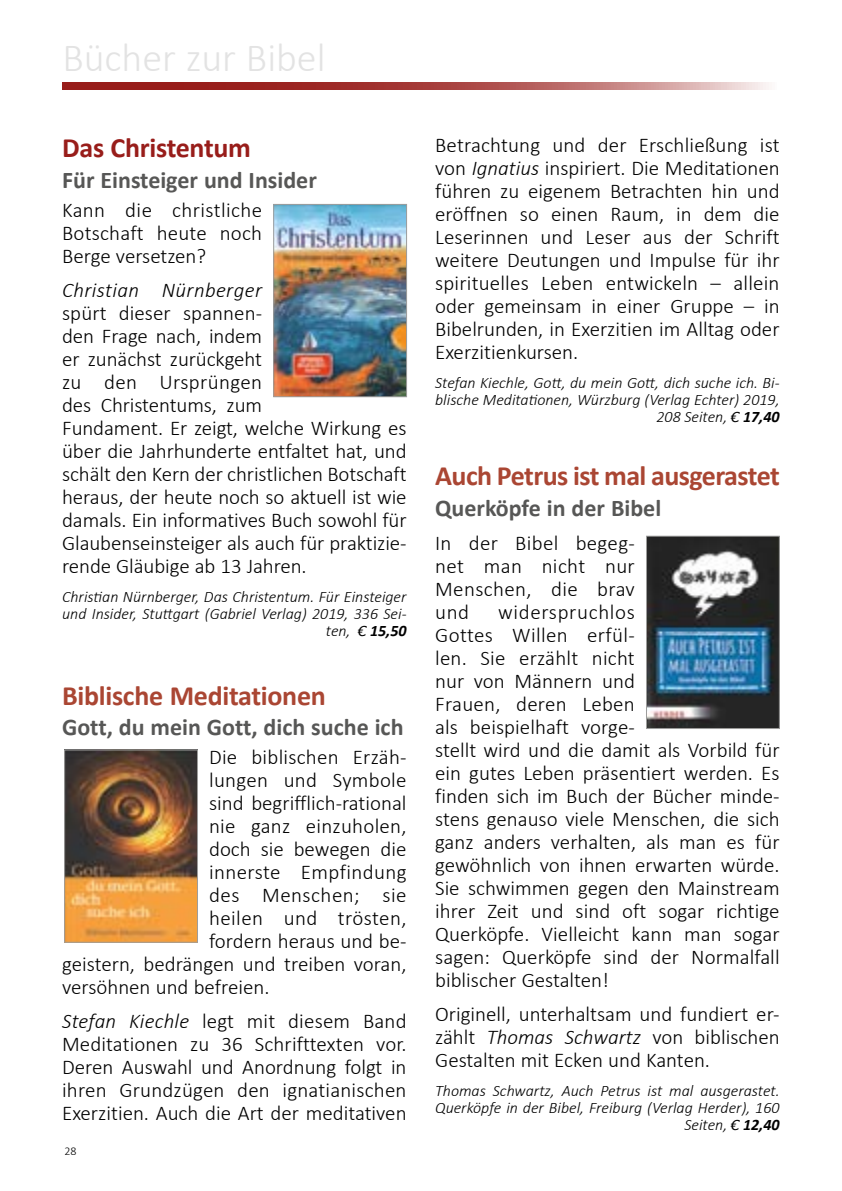
<style>
.page{position:relative;width:842px;height:1191px;background:#fff}
.page>*{position:absolute;margin:0;border:0;box-sizing:border-box;transform-origin:0 0}
.t1{font:300 40px "Calibri";color:#e3e3e3}
.t2{font:700 28px "Calibri";letter-spacing:-.02em;color:#aa4633}
.t3{font:700 28px "Calibri";letter-spacing:-.01em;color:#981d1a}
.t4{font:700 24px "Calibri";color:#575756}
.t5{font:300 21px/23px "Calibri";color:#000;text-align:justify}
.t6{font:300 21px "Calibri";letter-spacing:.02em;color:#000}
.t7{font:italic 300 21px "Calibri";letter-spacing:.015em;color:#000}
.t8{font:italic 300 16px/17px "Calibri";color:#000;text-align:right}
.t9{font:300 12px "Calibri";color:#000}
.s1{font-family:"Verdana";font-weight:400;font-size:13.6px}
.s2{font-weight:700}
.s3{font-style:italic}
</style>
<div class="page">
<svg style="left:62px;top:82px;width:707px;height:7px;background:#b05351"></svg>
<img style="left:66px;top:751px;width:130px;height:189px">
<div style="left:64px;top:749px;width:134px;height:193px;border:1px solid #9d9d9c"></div>
<img style="left:648px;top:538px;width:130px;height:189px">
<div style="left:646px;top:536px;width:134px;height:193px;border:1px solid #9d9d9c"></div>
<img style="left:275px;top:206px;width:130px;height:189px">
<div style="left:273px;top:204px;width:134px;height:193px;border:1px solid #9d9d9c"></div>
<h1 class="t1" style="left:62px;top:33px;width:265px">Bücher zur Bibel</h1>
<h2 class="t3" style="left:62px;top:128px;width:190px">Das Christentum</h2>
<p class="t4" style="left:62px;top:163px;width:256px">Für Einsteiger und Insider</p>
<p class="t5" style="left:62px;top:198px;width:201px">Kann die christliche Botschaft heute noch Berge versetzen?</p>
<p class="t7" style="left:62px;top:277px;width:201px">Christian Nürnberger</p>
<p class="t5" style="left:62px;top:301px;width:346px;text-align:left">spürt dieser spannen-<br>den Frage nach, indem<br>er zunächst zurückgeht<br>zu den Ursprüngen<br>des Christentums, zum<br>Fundament. Er zeigt, welche Wirkung es über die Jahrhunderte entfaltet hat, und schält den Kern der christlichen Botschaft heraus, der heute noch so aktuell ist wie damals. Ein informatives Buch sowohl für<br>Glaubenseinsteiger als auch für praktizie&shy;rende Gläubige ab 13 Jahren.</p>
<p class="t8" style="left:62px;top:587px;width:346px">Christian Nürnberger, Das Christentum. Für Einsteiger und Insider, Stuttgart (Gabriel Verlag) 2019, 336 Sei&shy;ten, <span class="s1">€</span> <span class="s2">15,50</span></p>
<h2 class="t2" style="left:62px;top:675px;width:265px">Biblische Meditationen</h2>
<p class="t4" style="left:62px;top:710px;width:343px">Gott, du mein Gott, dich suche ich</p>
<p class="t5" style="left:209px;top:745px;width:199px">Die biblischen Erzäh-</p>
<p class="t5" style="left:209px;top:768px;width:199px">lungen und Symbole</p>
<p class="t5" style="left:209px;top:791px;width:199px">sind begrifflich-rational</p>
<p class="t5" style="left:209px;top:814px;width:199px">nie ganz einzuholen,</p>
<p class="t5" style="left:209px;top:837px;width:199px">doch sie bewegen die</p>
<p class="t6" style="left:209px;top:859px;width:199px">innerste Empfindung</p>
<p class="t6" style="left:209px;top:882px;width:199px">des Menschen; sie</p>
<p class="t6" style="left:209px;top:905px;width:199px">heilen und trösten,</p>
<p class="t5" style="left:209px;top:929px;width:199px">fordern heraus und be-</p>
<p class="t5" style="left:62px;top:952px;width:346px">geistern, bedrängen und treiben voran,</p>
<p class="t5" style="left:62px;top:975px;width:209px">versöhnen und befreien.</p>
<p class="t5" style="left:62px;top:1009px;width:346px"><span class="s3">Stefan Kiechle</span> legt mit diesem Band Meditationen zu 36 Schrifttexten vor.<br>Deren Auswahl und Anordnung folgt in ihren Grundzügen den ignatianischen Exerzitien. Auch die Art der meditativen</p>
<p class="t9" style="left:64px;top:1143px;width:14px">28</p>
<p class="t5" style="left:435px;top:133px;width:346px">Betrachtung und der Erschließung ist von <span class="s3">Ignatius</span> inspiriert. Die Meditationen führen zu eigenem Betrachten hin und eröffnen so einen Raum, in dem die Leserinnen und Leser aus der Schrift weitere Deutungen und Impulse für ihr spirituelles Leben entwickeln – allein oder gemeinsam in einer Gruppe – in Bibelrunden, in Exerzitien im Alltag oder Exerzitienkursen.</p>
<p class="t8" style="left:435px;top:374px;width:346px">Stefan Kiechle, Gott, du mein Gott, dich suche ich. Bi&shy;blische Meditationen, Würzburg (Verlag Echter) 2019,<br>208 Seiten, <span class="s1">€</span> <span class="s2">17,40</span></p>
<h2 class="t2" style="left:435px;top:456px;width:346px">Auch Petrus ist mal ausgerastet</h2>
<p class="t4" style="left:435px;top:491px;width:228px">Querköpfe in der Bibel</p>
<p class="t5" style="left:435px;top:531px;width:201px">In der Bibel begeg&shy;net man nicht nur Menschen, die brav und</p>
<p class="t5" style="left:435px;top:600px;width:346px;text-align:left;text-indent:63px">widerspruchlos<br>Gottes Willen erfül-<br>len. Sie erzählt nicht<br>nur von Männern und<br>Frauen, deren Leben<br>als beispielhaft vorge-<br>stellt wird und die damit als Vorbild für ein gutes Leben präsentiert werden. Es finden sich im Buch der Bücher minde&shy;stens genauso viele Menschen, die sich ganz anders verhalten, als man es für gewöhnlich von ihnen erwarten würde.<br>Sie schwimmen gegen den Mainstream ihrer Zeit und sind oft sogar richtige<br>Querköpfe. Vielleicht kann man sogar sagen: Querköpfe sind der Normalfall biblischer Gestalten!</p>
<p class="t5" style="left:435px;top:1002px;width:346px">Originell, unterhaltsam und fundiert er&shy;zählt <span class="s3">Thomas Schwartz</span> von biblischen Gestalten mit Ecken und Kanten.</p>
<p class="t8" style="left:435px;top:1082px;width:346px">Thomas Schwartz, Auch Petrus ist mal ausgerastet.<br>Querköpfe in der Bibel, Freiburg (Verlag Herder), 160<br>Seiten, <span class="s1">€</span> <span class="s2">12,40</span></p>
</div>
